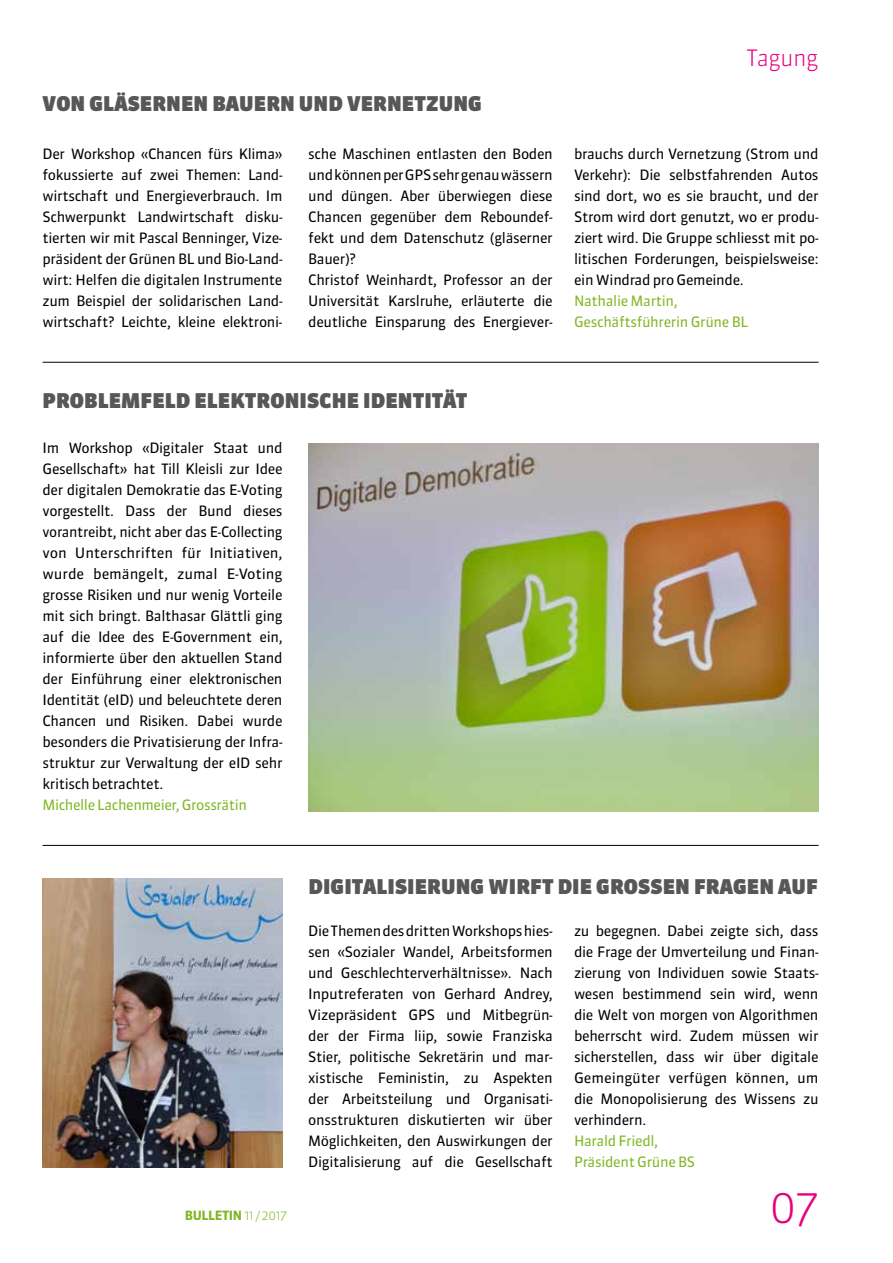
<style>
.page{position:relative;width:893px;height:1263px;background:#fff}
.page>*{position:absolute;margin:0;border:0;box-sizing:border-box;transform-origin:0 0}
.t1{font:300 45px "Sanuk OT";color:#e6007d}
.t2{font:300 22.5px "Sanuk OT";letter-spacing:-.025em;color:#e6007d}
.t3{font:900 20.25px "Sanuk OT";letter-spacing:.005em;color:#575756}
.t4{font:14.25px/21px "Sanuk OT";letter-spacing:-.025em;color:#000;text-align:justify}
.t5{font:14.25px/21px "Sanuk OT";letter-spacing:-.025em;color:#82b624}
.t6{font:700 12.75px "Sanuk OT";letter-spacing:-.025em;color:#82b624}
.s1{font-weight:300}
</style>
<div class="page">
<hr style="left:43px;top:362px;width:776px;height:1px;background:#000">
<hr style="left:43px;top:845px;width:776px;height:1px;background:#000">
<img style="left:308px;top:443px;width:511px;height:368px">
<img style="left:43px;top:878px;width:240px;height:289px">
<h3 class="t3" style="left:43px;top:91px;width:441px">VON GLÄSERNEN BAUERN UND VERNETZUNG</h3>
<p class="t4" style="left:43px;top:143px;width:242px">Der Workshop «Chancen fürs Klima» fokussierte auf zwei Themen: Land&shy;wirtschaft und Energieverbrauch. Im Schwerpunkt Landwirtschaft disku&shy;tierten wir mit Pascal Benninger, Vize&shy;präsident der Grünen BL und Bio-Land&shy;wirt: Helfen die digitalen Instrumente zum Beispiel der solidarischen Land&shy;wirtschaft? Leichte, kleine elektroni-</p>
<p class="t4" style="left:308px;top:143px;width:246px;text-align:left">sche Maschinen entlasten den Boden und können per GPS sehr genau wässern und düngen. Aber überwiegen diese Chancen gegenüber dem Reboundef&shy;fekt und dem Datenschutz (gläserner Bauer)?<br>Christof Weinhardt, Professor an der Universität Karslruhe, erläuterte die deutliche Einsparung des Energiever-</p>
<h2 class="t2" style="left:746px;top:44px;width:74px">Tagung</h2>
<p class="t4" style="left:574px;top:143px;width:246px">brauchs durch Vernetzung (Strom und Verkehr): Die selbstfahrenden Autos sind dort, wo es sie braucht, und der Strom wird dort genutzt, wo er produ&shy;ziert wird. Die Gruppe schliesst mit po&shy;litischen Forderungen, beispielsweise: ein Windrad pro Gemeinde.</p>
<p class="t5" style="left:574px;top:290px;width:175px">Nathalie Martin,<br>Geschäftsführerin Grüne BL</p>
<h3 class="t3" style="left:43px;top:388px;width:426px">PROBLEMFELD ELEKTRONISCHE IDENTITÄT</h3>
<p class="t4" style="left:43px;top:437px;width:242px">Im Workshop «Digitaler Staat und Gesellschaft» hat Till Kleisli zur Idee der digitalen Demokratie das E-Voting vorgestellt. Dass der Bund dieses vorantreibt, nicht aber das E-Collecting von Unterschriften für Initiativen, wurde bemängelt, zumal E-Voting grosse Risiken und nur wenig Vorteile mit sich bringt. Balthasar Glättli ging auf die Idee des E-Government ein, informierte über den aktuellen Stand der Einführung einer elektronischen Identität (eID) und beleuchtete deren Chancen und Risiken. Dabei wurde besonders die Privatisierung der Infra&shy;struktur zur Verwaltung der eID sehr kritisch betrachtet.</p>
<p class="t5" style="left:43px;top:794px;width:206px">Michelle Lachenmeier, Grossrätin</p>
<h3 class="t3" style="left:308px;top:874px;width:511px">DIGITALISIERUNG WIRFT DIE GROSSEN FRAGEN AUF</h3>
<p class="t6" style="left:185px;top:1207px;width:104px">BULLETIN <span class="s1">11 / 2017</span></p>
<p class="t4" style="left:308px;top:920px;width:246px">Die Themen des dritten Workshops hies&shy;sen «Sozialer Wandel, Arbeitsformen und Geschlechterverhältnisse». Nach Inputreferaten von Gerhard Andrey, Vizepräsident GPS und Mitbegrün&shy;der der Firma liip, sowie Franziska Stier, politische Sekretärin und mar&shy;xistische Feministin, zu Aspekten der Arbeitsteilung und Organisati&shy;onsstrukturen diskutierten wir über Möglichkeiten, den Auswirkungen der Digitalisierung auf die Gesellschaft</p>
<p class="t4" style="left:574px;top:920px;width:246px">zu begegnen. Dabei zeigte sich, dass die Frage der Umverteilung und Finan&shy;zierung von Individuen sowie Staats&shy;wesen bestimmend sein wird, wenn die Welt von morgen von Algorithmen beherrscht wird. Zudem müssen wir sicherstellen, dass wir über digitale Gemeingüter verfügen können, um die Monopolisierung des Wissens zu verhindern.</p>
<p class="t5" style="left:574px;top:1130px;width:123px">Harald Friedl,<br>Präsident Grüne BS</p>
<h1 class="t1" style="left:769px;top:1179px;width:51px">07</h1>
</div>
